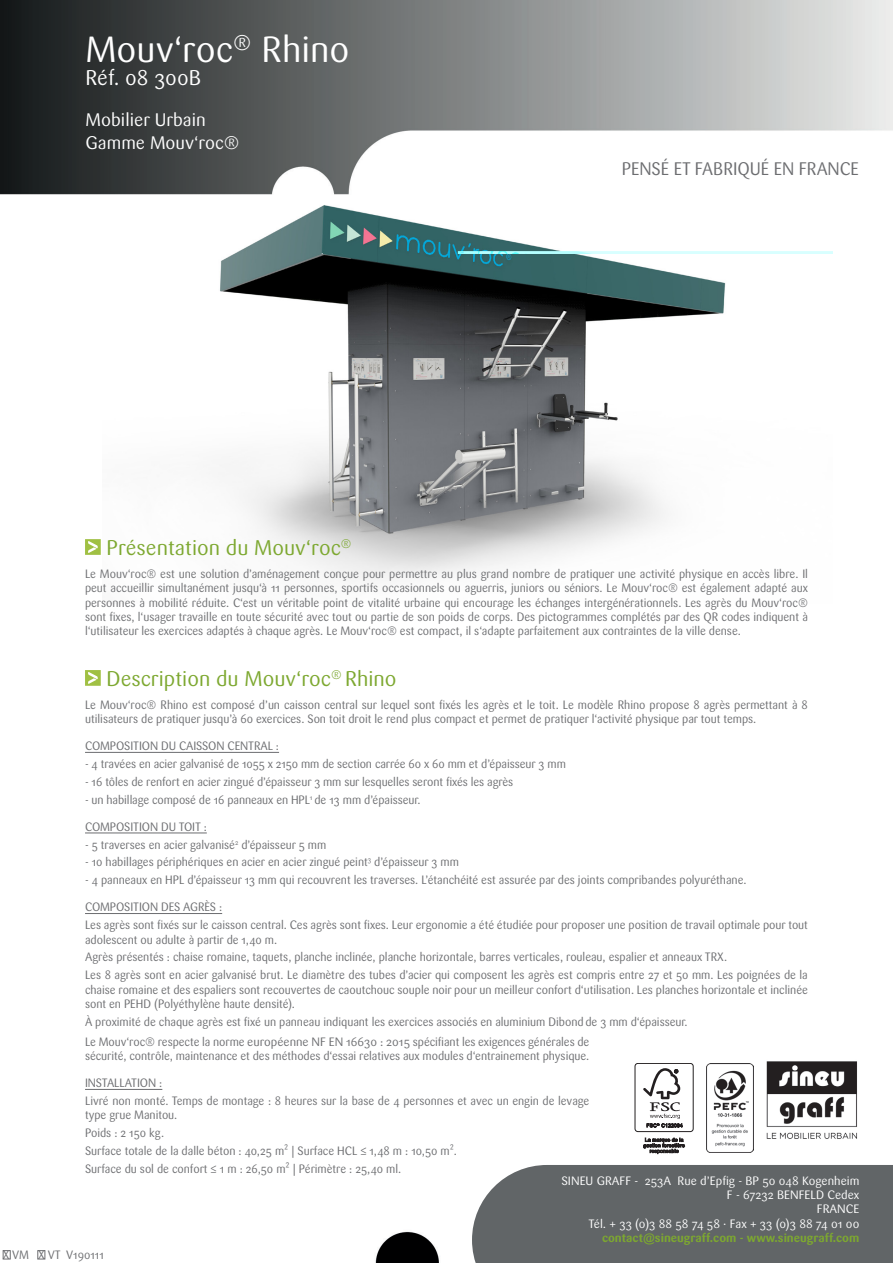
<style>
.page{position:relative;width:893px;height:1263px;background:#fff}
.page>*{position:absolute;margin:0;border:0;box-sizing:border-box;transform-origin:0 0}
.t1{font:36px "Sari OT";color:#fff}
.paragraphe_TITRES{font:21px "Sari OT";color:#7da830}
.t2{font:21px "Sari OT";color:#fff}
.t3{font:18px "Sari OT";color:#fff}
.t4{font:18px "Sari OT";letter-spacing:-.005em;color:#6c6d70;scale:.95 1}
.Paragraphe_texte_cou{font:12px/14.4px "Sari OT";letter-spacing:-.005em;color:#6c6d70;scale:.95 1}
.t5{font:12px/14.4px "Sari OT";color:#fff;text-align:right}
.t6{font:700 12px "Sari OT";color:#7da830}
</style>
<div class="page">
<img style="left:0;top:0;width:893px;height:1263px">
<div style="left:472px;top:1165px;width:421px;height:98px;background:#616567"></div>
<div style="left:627px;top:1058px;width:135px;height:101px;background:#fff"></div>
<div style="left:635px;top:1063px;width:58px;height:69px;border:1px solid #231f20;border-radius:3px"></div>
<svg style="left:643px;top:1068px;width:40px;height:59px"></svg>
<svg style="left:643px;top:1138px;width:42px;height:16px"></svg>
<img style="left:707px;top:1063px;width:47px;height:89px">
<div style="left:764px;top:1052px;width:96px;height:106px;background:#fff"></div>
<img style="left:766px;top:1061px;width:91px;height:78px">
<img style="left:102px;top:204px;width:730px;height:400px">
<hr style="left:85px;top:752px;width:194px;height:1px;background:#6c6d70">
<hr style="left:85px;top:833px;width:122px;height:1px;background:#6c6d70">
<hr style="left:85px;top:913px;width:137px;height:1px;background:#6c6d70">
<hr style="left:85px;top:1089px;width:77px;height:1px;background:#6c6d70">
<svg style="left:85px;top:539px;width:16px;height:16px"></svg>
<svg style="left:85px;top:670px;width:16px;height:16px"></svg>
<div style="left:3px;top:1250px;width:8px;height:9px;border:1px solid #6c6d70"></div>
<div style="left:37px;top:1250px;width:8px;height:9px;border:1px solid #6c6d70"></div>
<p class="t1" style="left:85px;top:26px;width:266px">Mouv‘roc<sup>®</sup> Rhino</p>
<p class="t2" style="left:85px;top:64px;width:117px">Réf. 08 300B</p>
<p class="t3" style="left:85px;top:109px;width:122px">Mobilier Urbain</p>
<p class="t3" style="left:85px;top:131px;width:156px">Gamme Mouv‘roc®</p>
<h3 class="t4" style="left:622px;top:157px;width:251px">PENSÉ ET FABRIQUÉ EN FRANCE</h3>
<p class="paragraphe_TITRES" style="left:107px;top:534px;width:246px">Présentation du Mouv‘roc<sup>®</sup></p>
<p class="Paragraphe_texte_cou" style="left:85px;top:566px;width:762px;text-align:justify">Le Mouv‘roc® est une solution d’aménagement conçue pour permettre au plus grand nombre de pratiquer une activité physique en accès libre. Il peut accueillir simultanément jusqu‘à 11 personnes, sportifs occasionnels ou aguerris, juniors ou séniors. Le Mouv‘roc® est également adapté aux personnes à mobilité réduite. C‘est un véritable point de vitalité urbaine qui encourage les échanges intergénérationnels. Les agrès du Mouv‘roc® sont fixes, l‘usager travaille en toute sécurité avec tout ou partie de son poids de corps. Des pictogrammes complétés par des QR codes indiquent à l‘utilisateur les exercices adaptés à chaque agrès. Le Mouv‘roc® est compact, il s‘adapte parfaitement aux contraintes de la ville dense.</p>
<p class="paragraphe_TITRES" style="left:107px;top:665px;width:292px">Description du Mouv‘roc<sup>®</sup> Rhino</p>
<p class="Paragraphe_texte_cou" style="left:85px;top:697px;width:762px">Le Mouv‘roc® Rhino est composé d’un caisson central sur lequel sont fixés les agrès et le toit. Le modèle Rhino propose 8 agrès permettant à 8 utilisateurs de pratiquer jusqu’à 60 exercices. Son toit droit le rend plus compact et permet de pratiquer l‘activité physique par tout temps.</p>
<p class="Paragraphe_texte_cou" style="left:85px;top:739px;width:206px">COMPOSITION DU CAISSON CENTRAL :</p>
<p class="Paragraphe_texte_cou" style="left:85px;top:757px;width:508px">- 4 travées en acier galvanisé de 1055 x 2150 mm de section carrée 60 x 60 mm et d’épaisseur 3 mm</p>
<p class="Paragraphe_texte_cou" style="left:85px;top:774px;width:452px">- 16 tôles de renfort en acier zingué d’épaisseur 3 mm sur lesquelles seront fixés les agrès</p>
<p class="Paragraphe_texte_cou" style="left:85px;top:792px;width:355px">- un habillage composé de 16 panneaux en HPL<sup>1</sup> de 13 mm d’épaisseur.</p>
<p class="Paragraphe_texte_cou" style="left:85px;top:819px;width:130px">COMPOSITION DU TOIT :</p>
<p class="Paragraphe_texte_cou" style="left:85px;top:837px;width:255px">- 5 traverses en acier galvanisé<sup>2</sup> d’épaisseur 5 mm</p>
<p class="Paragraphe_texte_cou" style="left:85px;top:855px;width:395px">- 10 habillages périphériques en acier en acier zingué peint<sup>3</sup> d’épaisseur 3 mm</p>
<p class="Paragraphe_texte_cou" style="left:85px;top:873px;width:698px">- 4 panneaux en HPL d’épaisseur 13 mm qui recouvrent les traverses. L’étanchéité est assurée par des joints compribandes polyuréthane.</p>
<p class="Paragraphe_texte_cou" style="left:85px;top:900px;width:146px">COMPOSITION DES AGRÈS :</p>
<p class="Paragraphe_texte_cou" style="left:85px;top:918px;width:762px">Les agrès sont fixés sur le caisson central. Ces agrès sont fixes. Leur ergonomie a été étudiée pour proposer une position de travail optimale pour tout adolescent ou adulte à partir de 1,40 m.</p>
<p class="Paragraphe_texte_cou" style="left:85px;top:950px;width:678px">Agrès présentés : chaise romaine, taquets, planche inclinée, planche horizontale, barres verticales, rouleau, espalier et anneaux TRX.</p>
<p class="Paragraphe_texte_cou" style="left:85px;top:968px;width:762px;text-align:justify">Les 8 agrès sont en acier galvanisé brut. Le diamètre des tubes d’acier qui composent les agrès est compris entre 27 et 50 mm. Les poignées de la chaise romaine et des espaliers sont recouvertes de caoutchouc souple noir pour un meilleur confort d‘utilisation. Les planches horizontale et inclinée sont en PEHD (Polyéthylène haute densité).</p>
<p class="Paragraphe_texte_cou" style="left:85px;top:1014px;width:636px">À proximité de chaque agrès est fixé un panneau indiquant les exercices associés en aluminium Dibond de 3 mm d‘épaisseur.</p>
<p class="Paragraphe_texte_cou" style="left:85px;top:1034px;width:532px">Le Mouv‘roc® respecte la norme européenne NF EN 16630 : 2015 spécifiant les exigences générales de sécurité, contrôle, maintenance et des méthodes d‘essai relatives aux modules d‘entrainement physique.</p>
<p class="Paragraphe_texte_cou" style="left:85px;top:1076px;width:83px">INSTALLATION :</p>
<p class="Paragraphe_texte_cou" style="left:85px;top:1094px;width:532px">Livré non monté. Temps de montage : 8 heures sur la base de 4 personnes et avec un engin de levage type grue Manitou.</p>
<p class="Paragraphe_texte_cou" style="left:85px;top:1126px;width:85px">Poids : 2 150 kg.</p>
<p class="Paragraphe_texte_cou" style="left:85px;top:1144px;width:393px">Surface totale de la dalle béton : 40,25 m² | Surface HCL ≤ 1,48 m : 10,50 m².</p>
<p class="Paragraphe_texte_cou" style="left:85px;top:1161px;width:334px">Surface du sol de confort ≤ 1 m : 26,50 m² | Périmètre : 25,40 ml.</p>
<p class="t5" style="left:561px;top:1173px;width:299px">SINEU GRAFF - 253A Rue d’Epfig - BP 50 048 Kogenheim<br>F - 67232 BENFELD Cedex<br>FRANCE<br>Tél. + 33 (0)3 88 58 74 58 · Fax + 33 (0)3 88 74 01 00</p>
<p class="t6" style="left:602px;top:1230px;width:259px">contact@sineugraff.com - www.sineugraff.com</p>
<p class="Paragraphe_texte_cou" style="left:3px;top:1248px;width:108px">X VM X VT V190111</p>
</div>
